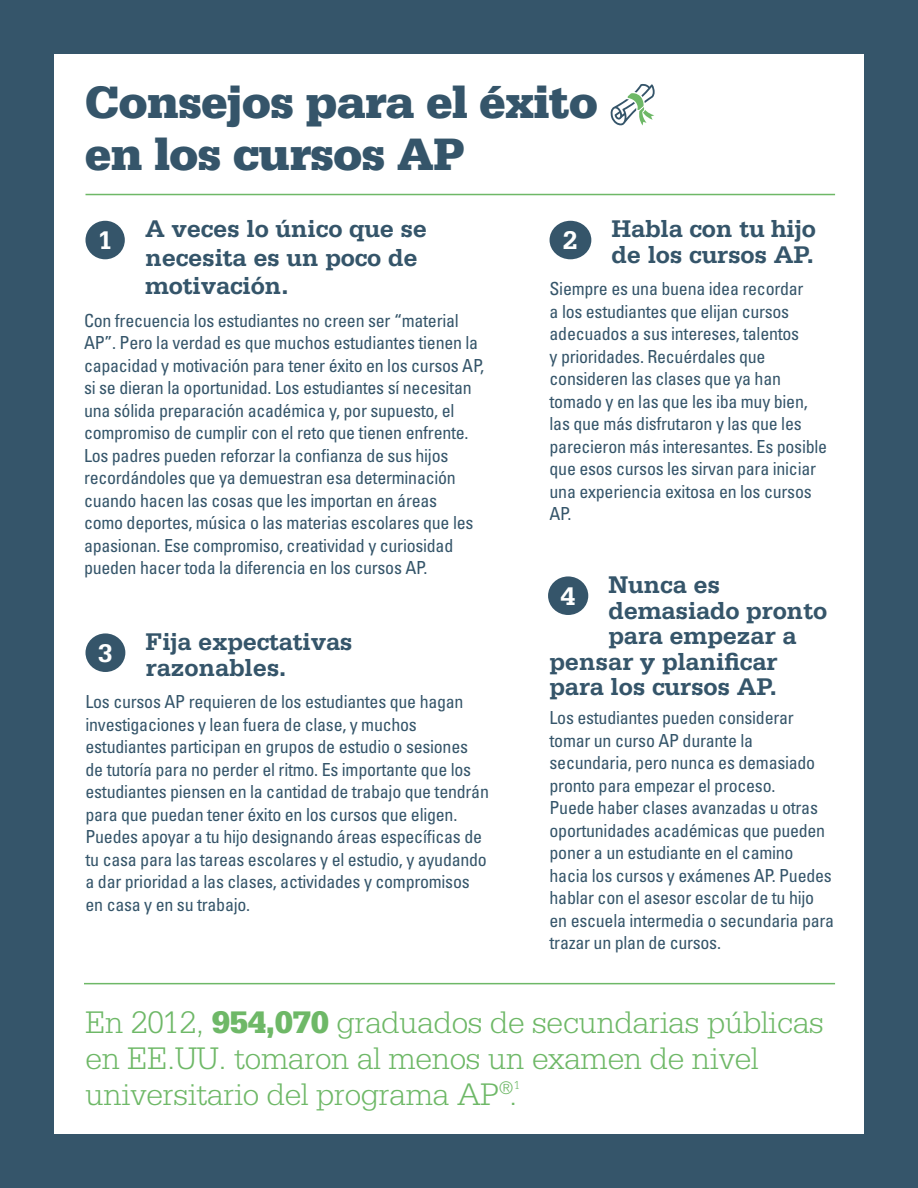
<style>
.page{position:relative;width:918px;height:1188px;background:#35556a}
.page>*{position:absolute;margin:0;border:0;box-sizing:border-box;transform-origin:0 0}
.t1{font:900 48px/52.5px "Serifa Std";letter-spacing:-.02em;color:#35556a}
.t2{font:300 33px/36px "Serifa Std";letter-spacing:-.01em;color:#6eb867}
.t3{font:700 27px "Serifa Std";color:#fff}
.t4{font:700 25.5px/28.5px "Serifa Std";letter-spacing:-.01em;color:#35556a}
.t5{font:condensed 18px/22.5px "Univers LT Std";letter-spacing:-.015em;color:#35556a}
.t6{font:300 12.3px "Serifa Std";color:#6eb867}
.s1{font-weight:900}
</style>
<div class="page">
<div style="left:54px;top:54px;width:810px;height:1080px;background:#fff"></div>
<div style="left:86px;top:221px;width:39px;height:38px;background:#35556a;border-radius:50%"></div>
<div style="left:550px;top:221px;width:41px;height:38px;background:#35556a;border-radius:50%"></div>
<div style="left:85px;top:633px;width:40px;height:39px;background:#35556a;border-radius:50%"></div>
<div style="left:548px;top:576px;width:40px;height:39px;background:#35556a;border-radius:50%"></div>
<hr style="left:86px;top:194px;width:749px;height:1px;background:#6eb867">
<hr style="left:84px;top:983px;width:751px;height:1px;background:#6eb867">
<svg style="left:610px;top:84px;width:45px;height:42px"></svg>
<h1 class="t1" style="left:85px;top:76px;width:515px">Consejos para el éxito en los cursos AP</h1>
<h3 class="t4" style="left:145px;top:215px;width:284px">A veces lo único que se necesita es un poco de motivación.</h3>
<p class="t5" style="left:84px;top:309px;width:402px">Con frecuencia los estudiantes no creen ser “material AP”. Pero la verdad es que muchos estudiantes tienen la capacidad y motivación para tener éxito en los cursos AP, si se dieran la oportunidad. Los estudiantes sí necesitan una sólida preparación académica y, por supuesto, el compromiso de cumplir con el reto que tienen enfrente.<br>Los padres pueden reforzar la confianza de sus hijos recordándoles que ya demuestran esa determinación cuando hacen las cosas que les importan en áreas<br>como deportes, música o las materias escolares que les apasionan. Ese compromiso, creatividad y curiosidad pueden hacer toda la diferencia en los cursos AP.</p>
<h3 class="t3" style="left:98px;top:224px;width:17px">1</h3>
<h3 class="t4" style="left:612px;top:216px;width:206px;line-height:25.5px">Habla con tu hijo de los cursos AP.</h3>
<p class="t5" style="left:550px;top:278px;width:279px">Siempre es una buena idea recordar<br>a los estudiantes que elijan cursos adecuados a sus intereses, talentos<br>y prioridades. Recuérdales que consideren las clases que ya han tomado y en las que les iba muy bien, las que más disfrutaron y las que les parecieron más interesantes. Es posible que esos cursos les sirvan para iniciar una experiencia exitosa en los cursos<br>AP.</p>
<h3 class="t3" style="left:563px;top:224px;width:17px">2</h3>
<h3 class="t4" style="left:609px;top:570px;width:113px">Nunca es</h3>
<h3 class="t4" style="left:609px;top:596px;width:220px">demasiado pronto</h3>
<h3 class="t4" style="left:609px;top:621px;width:190px">para empezar a</h3>
<h3 class="t4" style="left:550px;top:647px;width:230px">pensar y planificar</h3>
<h3 class="t4" style="left:550px;top:672px;width:229px">para los cursos AP.</h3>
<p class="t5" style="left:550px;top:706px;width:286px">Los estudiantes pueden considerar tomar un curso AP durante la secundaria, pero nunca es demasiado pronto para empezar el proceso.<br>Puede haber clases avanzadas u otras oportunidades académicas que pueden poner a un estudiante en el camino hacia los cursos y exámenes AP. Puedes hablar con el asesor escolar de tu hijo en escuela intermedia o secundaria para trazar un plan de cursos.</p>
<h3 class="t3" style="left:561px;top:580px;width:17px">4</h3>
<h3 class="t4" style="left:146px;top:629px;width:209px;line-height:25.5px">Fija expectativas razonables.</h3>
<p class="t5" style="left:86px;top:690px;width:405px">Los cursos AP requieren de los estudiantes que hagan investigaciones y lean fuera de clase, y muchos estudiantes participan en grupos de estudio o sesiones de tutoría para no perder el ritmo. Es importante que los estudiantes piensen en la cantidad de trabajo que tendrán para que puedan tener éxito en los cursos que eligen.<br>Puedes apoyar a tu hijo designando áreas específicas de tu casa para las tareas escolares y el estudio, y ayudando a dar prioridad a las clases, actividades y compromisos en casa y en su trabajo.</p>
<h3 class="t3" style="left:98px;top:637px;width:17px">3</h3>
<h2 class="t2" style="left:86px;top:1004px;width:740px">En 2012, <span class="s1">954,070</span> graduados de secundarias públicas en EE.UU. tomaron al menos un examen de nivel universitario del programa AP<sup>®</sup>.</h2>
<p class="t6" style="left:514px;top:1078px;width:8px">1</p>
</div>
